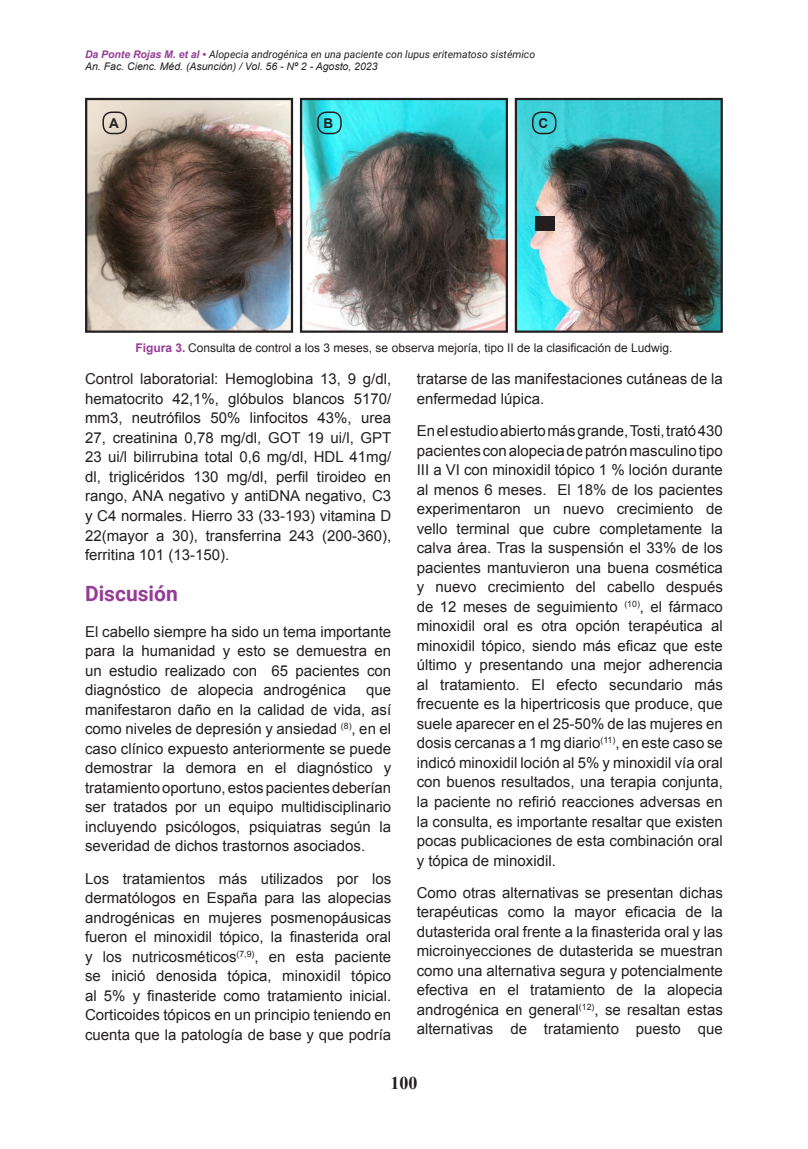
<style>
.page{position:relative;width:808px;height:1149px;background:#fff}
.page>*{position:absolute;margin:0;border:0;box-sizing:border-box;transform-origin:0 0}
.t1{font:700 21px "Roboto";color:#953c96}
.t2{font:700 18px "Times New Roman";color:#231f20}
.t3{font:15px/19.5px "Arial";color:#231f20;text-align:justify}
.Tablas{font:700 13.5px "Arial";color:#231f20}
.t4{font:12px "Arial";color:#231f20}
.t5{font:italic 10.5px "Roboto";color:#231f20}
.t6{font:italic 10.5px "Arial";color:#231f20}
.s1{font-family:"Arial";font-weight:700;color:#953c96}
.s2{font-weight:700;color:#953c96}
</style>
<div class="page">
<img style="left:88px;top:101px;width:202px;height:229px">
<div style="left:85px;top:98px;width:208px;height:235px;border:2px solid #231f20"></div>
<div style="left:102px;top:111px;width:25px;height:23px;border:2px solid #231f20;border-radius:9px"></div>
<img style="left:303px;top:101px;width:202px;height:229px">
<div style="left:300px;top:98px;width:208px;height:235px;border:2px solid #231f20"></div>
<img style="left:518px;top:101px;width:202px;height:229px">
<div style="left:515px;top:98px;width:208px;height:235px;border:2px solid #231f20"></div>
<div style="left:317px;top:111px;width:25px;height:23px;border:2px solid #231f20;border-radius:9px"></div>
<div style="left:532px;top:111px;width:24px;height:23px;border:2px solid #231f20;border-radius:9px"></div>
<div style="left:535px;top:217px;width:20px;height:14px;background:#231f20"></div>
<p class="t5" style="left:85px;top:47px;width:452px"><span class="s1">Da Ponte Rojas M. et al •</span> Alopecia androgénica en una paciente con lupus eritematoso sistémico</p>
<p class="t6" style="left:85px;top:60px;width:294px">An. Fac. Cienc. Méd. (Asunción) / Vol. 56 - Nº 2 - Agosto, 2023</p>
<p class="Tablas" style="left:109px;top:113px;width:11px">A</p>
<p class="Tablas" style="left:324px;top:113px;width:11px">B</p>
<p class="Tablas" style="left:538px;top:113px;width:11px">C</p>
<p class="t4" style="left:135px;top:339px;width:538px"><span class="s2">Figura 3.</span> Consulta de control a los 3 meses, se observa mejoría, tipo II de la clasificación de Ludwig.</p>
<p class="t3" style="left:85px;top:369px;width:308px">Control laboratorial: Hemoglobina 13, 9 g/dl, hematocrito 42,1%, glóbulos blancos 5170/ mm3, neutrófilos 50% linfocitos 43%, urea 27, creatinina 0,78 mg/dl, GOT 19 ui/l, GPT 23 ui/l bilirrubina total 0,6 mg/dl, HDL 41mg/ dl, triglicéridos 130 mg/dl, perfil tiroideo en rango, ANA negativo y antiDNA negativo, C3 y C4 normales. Hierro 33 (33-193) vitamina D 22(mayor a 30), transferrina 243 (200-360), ferritina 101 (13-150).</p>
<p class="t1" style="left:85px;top:578px;width:94px">Discusión</p>
<p class="t3" style="left:85px;top:621px;width:308px">El cabello siempre ha sido un tema importante para la humanidad y esto se demuestra en un estudio realizado con 65 pacientes con diagnóstico de alopecia androgénica</p>
<p class="t3" style="left:85px;top:679px;width:308px;text-indent:281px">que manifestaron daño en la calidad de vida, así como niveles de depresión y ansiedad <sup>(8)</sup>, en el caso clínico expuesto anteriormente se puede demostrar la demora en el diagnóstico y tratamiento oportuno, estos pacientes deberían ser tratados por un equipo multidisciplinario incluyendo psicólogos, psiquiatras según la severidad de dichos trastornos asociados.</p>
<p class="t3" style="left:85px;top:868px;width:308px">Los tratamientos más utilizados por los dermatólogos en España para las alopecias androgénicas en mujeres posmenopáusicas fueron el minoxidil tópico, la finasterida oral y los nutricosméticos<sup>(7,9)</sup>, en esta paciente se inició denosida tópica, minoxidil tópico al 5% y finasteride como tratamiento inicial.<br>Corticoides tópicos en un principio teniendo en cuenta que la patología de base y que podría</p>
<p class="t3" style="left:417px;top:369px;width:308px">tratarse de las manifestaciones cutáneas de la enfermedad lúpica.</p>
<p class="t3" style="left:417px;top:421px;width:308px">En el estudio abierto más grande, Tosti, trató 430 pacientes con alopecia de patrón masculino tipo III a VI con minoxidil tópico 1 % loción durante al menos 6 meses. El 18% de los pacientes experimentaron un nuevo crecimiento de vello terminal que cubre completamente la calva área. Tras la suspensión el 33% de los pacientes mantuvieron una buena cosmética y nuevo crecimiento del cabello después de 12 meses de seguimiento <sup>(10)</sup>, el fármaco minoxidil oral es otra opción terapéutica al minoxidil tópico, siendo más eficaz que este último y presentando una mejor adherencia al tratamiento. El efecto secundario más frecuente es la hipertricosis que produce, que suele aparecer en el 25-50% de las mujeres en dosis cercanas a 1 mg diario<sup>(11)</sup>, en este caso se indicó minoxidil loción al 5% y minoxidil vía oral con buenos resultados, una terapia conjunta, la paciente no refirió reacciones adversas en la consulta, es importante resaltar que existen pocas publicaciones de esta combinación oral y tópica de minoxidil.</p>
<p class="t3" style="left:417px;top:882px;width:308px">Como otras alternativas se presentan dichas terapéuticas como la mayor eficacia de la dutasterida oral frente a la finasterida oral y las microinyecciones de dutasterida se muestran como una alternativa segura y potencialmente efectiva en el tratamiento de la alopecia androgénica en general<sup>(12)</sup>, se resaltan estas alternativas de tratamiento puesto que</p>
<p class="t2" style="left:390px;top:1069px;width:28px">100</p>
</div>
